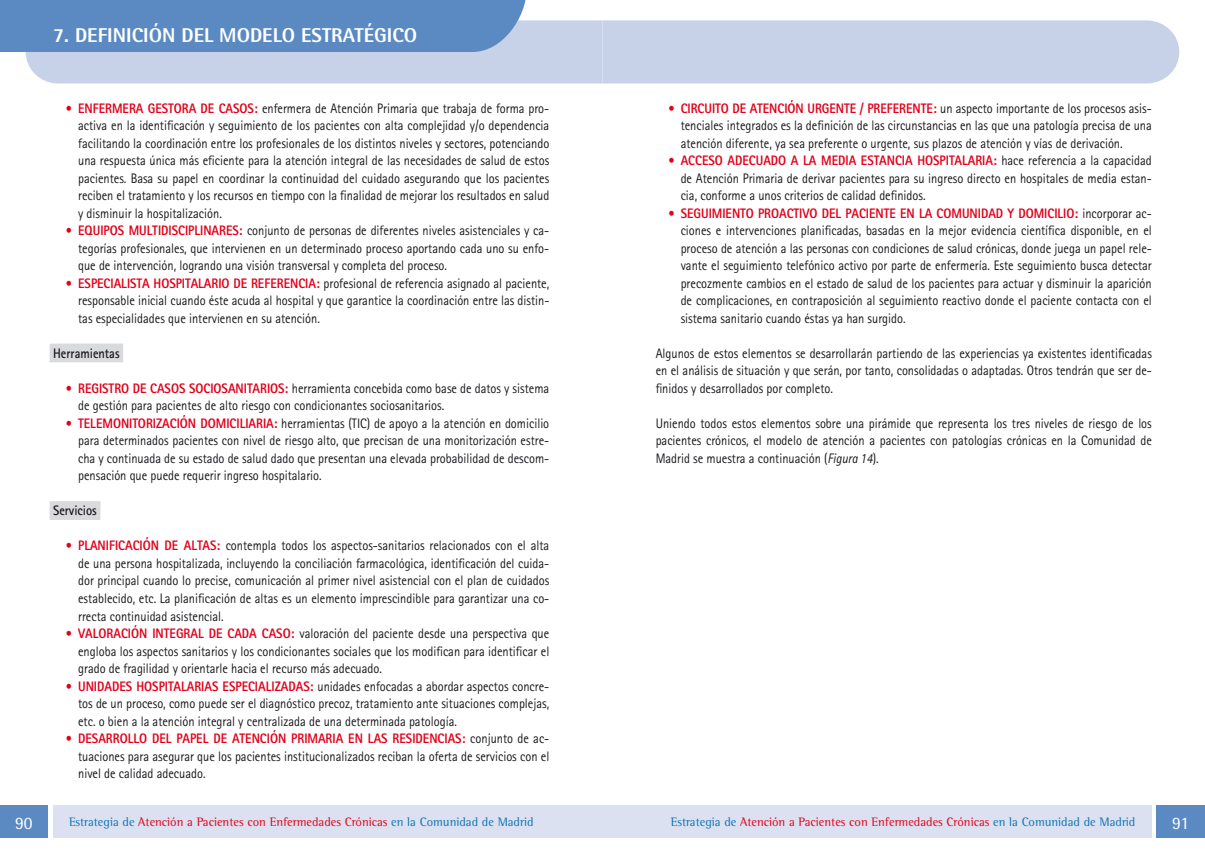
<style>
.page{position:relative;width:1205px;height:851px;background:#fff}
.page>*{position:absolute;margin:0;border:0;box-sizing:border-box;transform-origin:0 0}
.t1{font:800 20px "Rotis Semi Sans";color:#fff}
.t2{font:17.5px "Rotis Semi Sans";color:#fff}
.t3{font:13.75px/17.5px "Rotis Sans Serif";color:#1a171c;text-align:justify;scale:.9 1}
.t4{font:700 13.75px "Rotis Sans Serif";color:#1a171c;scale:.9 1}
.t5{font:12.5px "Rotis Semi Serif";color:#e2001a}
.s1{font-weight:800;color:#e2001a}
.s2{font-style:italic}
.s3{color:#0e72b5}
</style>
<div class="page">
<div style="left:0;top:805px;width:48px;height:32px;background:#5b8ac3"></div>
<div style="left:53px;top:805px;width:549px;height:32px;background:#dbe1f0"></div>
<svg style="left:0;top:0;width:1179px;height:83px;background:#b2c5e1"></svg>
<div style="left:1156px;top:805px;width:49px;height:32px;background:#5b8ac3"></div>
<div style="left:603px;top:805px;width:549px;height:32px;background:#dbe1f0"></div>
<div style="left:50px;top:343px;width:73px;height:19px;background:#d9dadb"></div>
<div style="left:50px;top:501px;width:50px;height:19px;background:#d9dadb"></div>
<h1 class="t1" style="left:53px;top:23px;width:366px">7. DEFINICIÓN DEL MODELO ESTRATÉGICO</h1>
<p class="t3" style="left:78px;top:99px;width:525px;text-indent:-12px"><span class="s1">• EN FERMERA GESTORA DE CASOS:</span> enfermera de Atención Primaria que trabaja de forma pro&shy;activa en la identificación y seguimiento de los pacientes con alta complejidad y/o dependencia facilitando la coordinación entre los profesionales de los distintos niveles y sectores, potenciando una respuesta única más eficiente para la atención integral de las necesidades de salud de estos pacientes. Basa su papel en coordinar la continuidad del cuidado asegurando que los pacientes reciben el tratamiento y los recursos en tiempo con la finalidad de mejorar los resultados en salud y disminuir la hospitalización.</p>
<p class="t3" style="left:78px;top:222px;width:525px;text-indent:-12px"><span class="s1">• EQUIPOS MULTIDISCIPLINARES:</span> conjunto de personas de diferentes niveles asistenciales y ca&shy;tegorías profesionales, que intervienen en un determinado proceso aportando cada uno su enfo&shy;que de intervención, logrando una visión transversal y completa del proceso.</p>
<p class="t3" style="left:78px;top:274px;width:525px;text-indent:-12px"><span class="s1">• ESPECIALISTA HOSPITALARIO DE REFERENCIA:</span> profesional de referencia asignado al paciente, responsable inicial cuando éste acuda al hospital y que garantice la coordinación entre las distin&shy;tas especialidades que intervienen en su atención.</p>
<p class="t4" style="left:53px;top:344px;width:75px">Herramientas</p>
<p class="t3" style="left:78px;top:379px;width:525px;text-indent:-12px"><span class="s1">• REGISTRO DE CASOS SOCIOSANITARIOS:</span> herramienta concebida como base de datos y sistema de gestión para pacientes de alto riesgo con condicionantes sociosanitarios.</p>
<p class="t3" style="left:78px;top:414px;width:525px;text-indent:-12px"><span class="s1">• TELEMONITORIZACIÓN DOMICILIARIA:</span> herramientas (TIC) de apoyo a la atención en domicilio para determinados pacientes con nivel de riesgo alto, que precisan de una monitorización estre&shy;cha y continuada de su estado de salud dado que presentan una elevada probabilidad de descom&shy;pensación que puede requerir ingreso hospitalario.</p>
<p class="t4" style="left:53px;top:502px;width:50px">Servicios</p>
<p class="t3" style="left:78px;top:537px;width:525px;text-indent:-13px"><span class="s1">• PLANIFICACIÓN DE ALTAS:</span> contempla todos los aspectos-sanitarios relacionados con el alta de una persona hospitalizada, incluyendo la conciliación farmacológica, identificación del cuida&shy;dor principal cuando lo precise, comunicación al primer nivel asistencial con el plan de cuidados establecido, etc. La planificación de altas es un elemento imprescindible para garantizar una co&shy;rrecta continuidad asistencial.</p>
<p class="t3" style="left:78px;top:624px;width:525px;text-indent:-12px"><span class="s1">• VALORACIÓN INTEGRAL DE CADA CASO:</span> valoración del paciente desde una perspectiva que engloba los aspectos sanitarios y los condicionantes sociales que los modifican para identificar el grado de fragilidad y orientarle hacia el recurso más adecuado.</p>
<p class="t3" style="left:78px;top:677px;width:525px;text-indent:-12px"><span class="s1">• UN IDADES HOSPITALARIAS ESPECIALIZADAS:</span> unidades enfocadas a abordar aspectos concre&shy;tos de un proceso, como puede ser el diagnóstico precoz, tratamiento ante situaciones complejas, etc. o bien a la atención integral y centralizada de una determinada patología.</p>
<p class="t3" style="left:78px;top:729px;width:525px;text-indent:-13px"><span class="s1">• DESARROLLO DEL PAPEL DE ATENCIÓN PRIMARIA EN LAS RESIDENCIAS:</span> conjunto de ac&shy;tuaciones para asegurar que los pacientes institucionalizados reciban la oferta de servicios con el nivel de calidad adecuado.</p>
<p class="t3" style="left:681px;top:99px;width:525px;text-indent:-13px"><span class="s1">• CIRCUITO DE ATENCIÓN URGENTE / PREFERENTE:</span> un aspecto importante de los procesos asis&shy;tenciales integrados es la definición de las circunstancias en las que una patología precisa de una atención diferente, ya sea preferente o urgente, sus plazos de atención y vías de derivación.</p>
<p class="t3" style="left:681px;top:152px;width:525px;text-indent:-12px"><span class="s1">• ACCESO ADECUADO A LA MEDIA ESTANCIA H OSPITALARIA:</span> hace referencia a la capacidad de Atención Primaria de derivar pacientes para su ingreso directo en hospitales de media estan&shy;cia, conforme a unos criterios de calidad definidos.</p>
<p class="t3" style="left:681px;top:204px;width:525px;text-indent:-12px"><span class="s1">• SEGUIMIENTO PROACTIVO DEL PACIENTE EN LA COMUNIDAD Y DOMICILIO:</span> incorporar ac&shy;ciones e intervenciones planificadas, basadas en la mejor evidencia científica disponible, en el proceso de atención a las personas con condiciones de salud crónicas, donde juega un papel rele&shy;vante el seguimiento telefónico activo por parte de enfermería. Este seguimiento busca detectar precozmente cambios en el estado de salud de los pacientes para actuar y disminuir la aparición de complicaciones, en contraposición al seguimiento reactivo donde el paciente contacta con el sistema sanitario cuando éstas ya han surgido.</p>
<p class="t3" style="left:656px;top:344px;width:553px">Algunos de estos elementos se desarrollarán partiendo de las experiencias ya existentes identificadas en el análisis de situación y que serán, por tanto, consolidadas o adaptadas. Otros tendrán que ser de&shy;finidos y desarrollados por completo.</p>
<p class="t3" style="left:656px;top:414px;width:553px">Uniendo todos estos elementos sobre una pirámide que representa los tres niveles de riesgo de los pacientes crónicos, el modelo de atención a pacientes con patologías crónicas en la Comunidad de Madrid se muestra a continuación (<span class="s2">Figura 14</span>).</p>
<p class="t2" style="left:15px;top:812px;width:19px">90</p>
<p class="t5" style="left:69px;top:814px;width:466px"><span class="s3">Estrategia de</span> Atención a Pacientes con Enfermedades Crónicas <span class="s3">en la Comunidad de Madrid</span></p>
<p class="t5" style="left:671px;top:814px;width:466px"><span class="s3">Estrategia de</span> Atención a Pacientes con Enfermedades Crónicas <span class="s3">en la Comunidad de Madrid</span></p>
<p class="t2" style="left:1172px;top:812px;width:18px">91</p>
</div>
